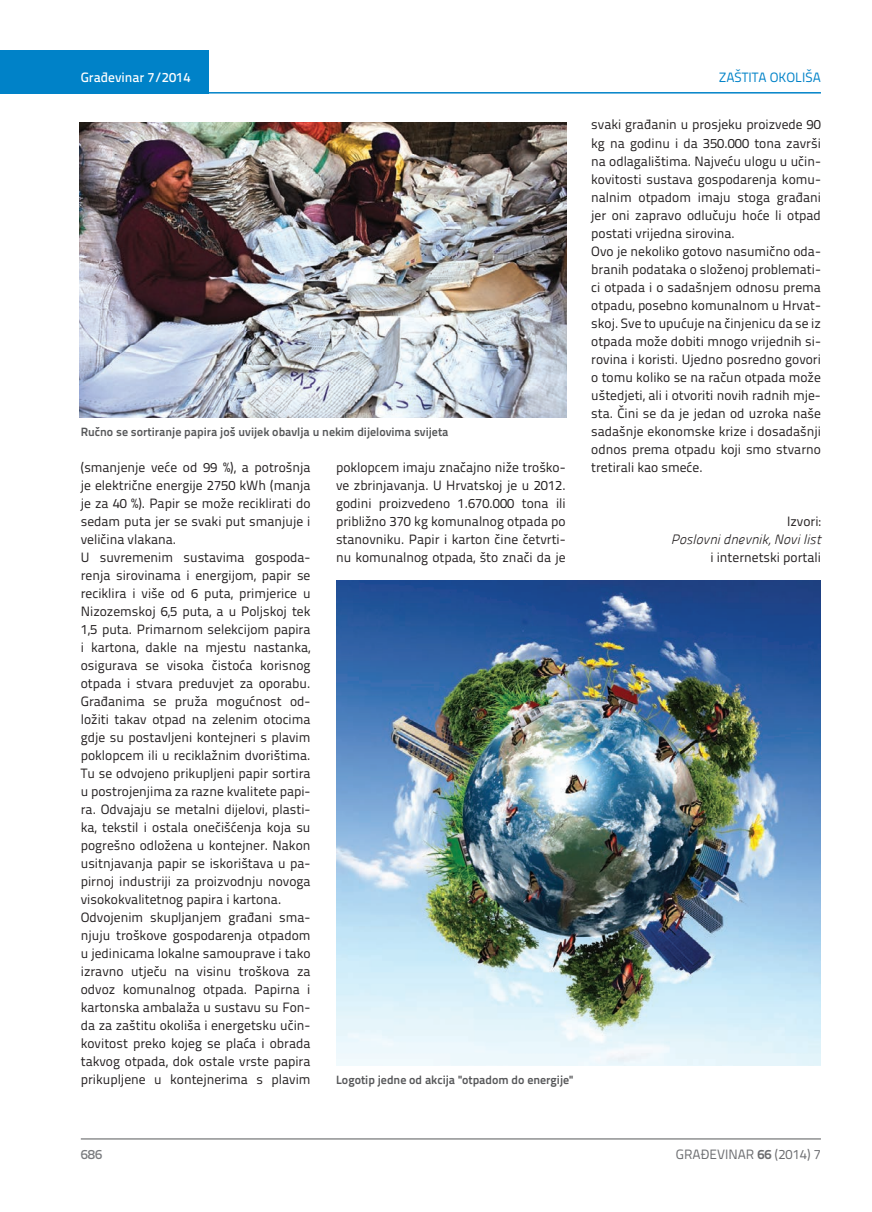
<style>
.page{position:relative;width:872px;height:1212px;background:#fff}
.page>*{position:absolute;margin:0;border:0;box-sizing:border-box;transform-origin:0 0}
.t1{font:13.5px/18px "Titillium Text 22 L";color:#231f20}
.t2{font:italic 13.5px "Panefresco 250 wt";color:#231f20}
.t3{font:13.5px "Titillium Text 22 L";color:#6c6d70}
.t4{font:500 13.5px "Titillium Text 22 L";color:#fff}
.t5{font:13.5px "Titillium Text 22 L";color:#0082c8}
.t6{font:500 13.5px "Titillium Text 22 L";color:#787a7d}
.t7{font:700 12px "Titillium Text 22 L";color:#57585a}
.s1{font-weight:700}
</style>
<div class="page">
<hr style="left:81px;top:1139px;width:740px;height:1px;background:#57585a">
<div style="left:0;top:50px;width:208px;height:44px;background:#0082c8"></div>
<hr style="left:0;top:92px;width:821px;height:2px;background:#0082c8">
<img style="left:336px;top:581px;width:485px;height:484px">
<img style="left:80px;top:122px;width:487px;height:296px">
<p class="t4" style="left:81px;top:67px;width:111px">Građevinar 7/2014</p>
<p class="t5" style="left:718px;top:68px;width:104px">ZAŠTITA OKOLIŠA</p>
<p class="t7" style="left:81px;top:422px;width:369px">Ručno se sortiranje papira još uvijek obavlja u nekim dijelovima svijeta</p>
<p class="t1" style="left:81px;top:457px;width:231px">(smanjenje veće od 99 %), a potrošnja je električne energije 2750 kWh (manja je za 40 %). Papir se može reciklirati do sedam puta jer se svaki put smanjuje i veličina vlakana.<br>U suvremenim sustavima gospoda&shy;renja sirovinama i energijom, papir se reciklira i više od 6 puta, primjerice u Nizozemskoj 6,5 puta, a u Poljskoj tek 1,5 puta. Primarnom selekcijom papira i kartona, dakle na mjestu nastanka, osigurava se visoka čistoća korisnog otpada i stvara preduvjet za oporabu.<br>Građanima se pruža mogućnost od&shy;ložiti takav otpad na zelenim otocima gdje su postavljeni kontejneri s plavim poklopcem ili u reciklažnim dvorištima.<br>Tu se odvojeno prikupljeni papir sortira u postrojenjima za razne kvalitete papi&shy;ra. Odvajaju se metalni dijelovi, plasti&shy;ka, tekstil i ostala onečišćenja koja su pogrešno odložena u kontejner. Nakon usitnjavanja papir se iskorištava u pa&shy;pirnoj industriji za proizvodnju novoga visokokvalitetnog papira i kartona.<br>Odvojenim skupljanjem građani sma&shy;njuju troškove gospodarenja otpadom u jedinicama lokalne samouprave i tako izravno utječu na visinu troškova za odvoz komunalnog otpada. Papirna i kartonska ambalaža u sustavu su Fon&shy;da za zaštitu okoliša i energetsku učin&shy;kovitost preko kojeg se plaća i obrada takvog otpada, dok ostale vrste papira prikupljene u kontejnerima s plavim</p>
<p class="t1" style="left:336px;top:457px;width:231px;text-align:justify">poklopcem imaju značajno niže troško&shy;ve zbrinjavanja. U Hrvatskoj je u 2012. godini proizvedeno 1.670.000 tona ili približno 370 kg komunalnog otpada po stanovniku. Papir i karton čine četvrti&shy;nu komunalnog otpada, što znači da je</p>
<p class="t7" style="left:336px;top:1071px;width:239px">Logotip jedne od akcija "otpadom do energije"</p>
<p class="t1" style="left:591px;top:115px;width:231px">svaki građanin u prosjeku proizvede 90 kg na godinu i da 350.000 tona završi na odlagalištima. Najveću ulogu u učin&shy;kovitosti sustava gospodarenja komu&shy;nalnim otpadom imaju stoga građani jer oni zapravo odlučuju hoće li otpad postati vrijedna sirovina.<br>Ovo je nekoliko gotovo nasumično oda&shy;branih podataka o složenoj problemati&shy;ci otpada i o sadašnjem odnosu prema otpadu, posebno komunalnom u Hrvat&shy;skoj. Sve to upućuje na činjenicu da se iz otpada može dobiti mnogo vrijednih si&shy;rovina i koristi. Ujedno posredno govori o tomu koliko se na račun otpada može uštedjeti, ali i otvoriti novih radnih mje&shy;sta. Čini se da je jedan od uzroka naše sadašnje ekonomske krize i dosadašnji odnos prema otpadu koji smo stvarno tretirali kao smeće.</p>
<p class="t1" style="left:787px;top:511px;width:35px">Izvori:</p>
<p class="t2" style="left:671px;top:529px;width:152px">Poslovni dnevnik, Novi list</p>
<p class="t1" style="left:710px;top:547px;width:112px">i internetski portali</p>
<p class="t6" style="left:81px;top:1144px;width:23px">686</p>
<p class="t3" style="left:676px;top:1144px;width:146px">GRAĐEVINAR <span class="s1">66</span> (2014) 7</p>
</div>
